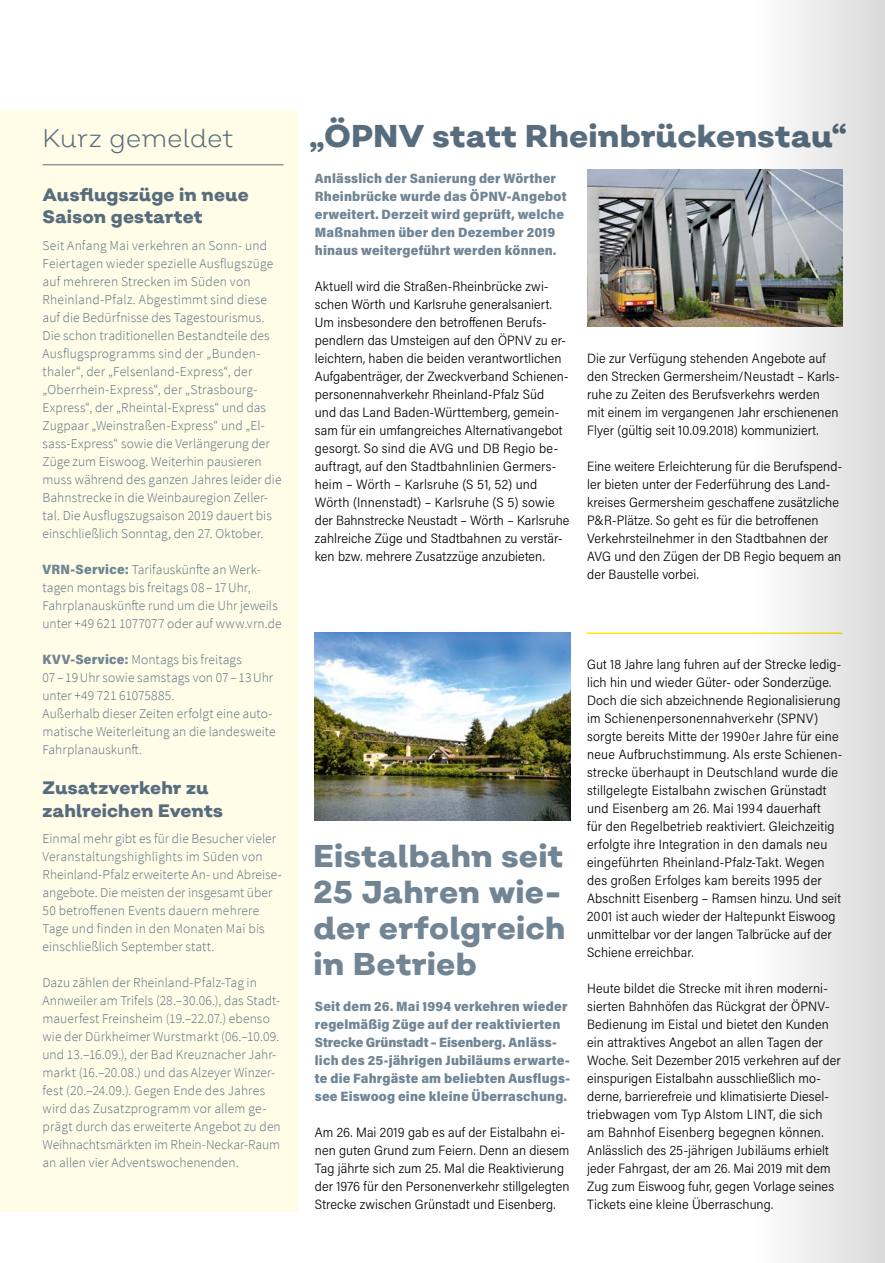
<style>
.page{position:relative;width:885px;height:1263px;background:#fff}
.page>*{position:absolute;margin:0;border:0;box-sizing:border-box;transform-origin:0 0}
.t1{font:800 31.5px/36px "Salvatore";letter-spacing:.01em;color:#718595;text-align:justify}
.t2{font:800 31.5px "Salvatore";letter-spacing:.005em;color:#576d7e}
.t3{font:300 25.5px "Salvatore";letter-spacing:-.01em;color:#576d7e}
.t4{font:800 18px/22.5px "Salvatore";letter-spacing:.005em;color:#576d7e}
.t5{font:300 13.5px/18px "Acumin Pro Semi Cond";letter-spacing:.005em;color:#000}
.t6{font:300 13.5px/18px "Source Sans Pro";letter-spacing:.01em;color:#576d7e}
.t7{font:900 13.5px/18px "Acumin Pro Semi Cond";letter-spacing:.01em;color:#718595}
.s1{font-family:"Acumin Pro Semi Cond";font-weight:900;color:#718595}
</style>
<div class="page">
<img style="left:587px;top:170px;width:163px;height:157px">
<img style="left:315px;top:632px;width:255px;height:188px">
<hr style="left:587px;top:632px;width:255px;height:2px;background:#fcea10">
<div style="left:0;top:111px;width:298px;height:1101px;background:#fffce7"></div>
<hr style="left:43px;top:165px;width:240px;height:1px;background:#576d7e">
<svg style="left:750px;top:0;width:134px;height:1263px"></svg>
<h2 class="t3" style="left:43px;top:122px;width:193px">Kurz gemeldet</h2>
<h3 class="t4" style="left:43px;top:183px;width:207px">Ausflugszüge in neue<br>Saison gestartet</h3>
<p class="t6" style="left:43px;top:236px;width:240px">Seit Anfang Mai verkehren an Sonn- und Feiertagen wieder spezielle Ausflugszüge auf mehreren Strecken im Süden von Rheinland-Pfalz. Abgestimmt sind diese auf die Bedürfnisse des Tagestourismus.<br>Die schon traditionellen Bestandteile des Ausflugsprogramms sind der „Bunden&shy;thaler“, der „Felsenland-Express“, der „Oberrhein-Express“, der „Strasbourg-Express“, der „Rheintal-Express“ und das Zugpaar „Weinstraßen-Express“ und „El&shy;sass-Express“ sowie die Verlängerung der Züge zum Eiswoog. Weiterhin pausieren muss während des ganzen Jahres leider die Bahnstrecke in die Weinbauregion Zeller&shy;tal. Die Ausflugszugsaison 2019 dauert bis einschließlich Sonntag, den 27. Oktober.</p>
<p class="t6" style="left:43px;top:560px;width:241px"><span class="s1">VRN-Service:</span> Tarifauskünfte an Werk&shy;tagen montags bis freitags 08 – 17Uhr, Fahrplanauskünfte rund um die Uhr jeweils unter +49 621 1077077 oder auf www.vrn.de</p>
<p class="t6" style="left:43px;top:650px;width:234px"><span class="s1">KVV-Service:</span> Montags bis freitags<br>07 – 19Uhr sowie samstags von 07 – 13Uhr unter +49 721 61075885.<br>Außerhalb dieser Zeiten erfolgt eine auto&shy;matische Weiterleitung an die landesweite Fahrplanauskunft.</p>
<h3 class="t4" style="left:43px;top:777px;width:182px">Zusatzverkehr zu zahlreichen Events</h3>
<p class="t6" style="left:43px;top:830px;width:241px">Einmal mehr gibt es für die Besucher vieler Veranstaltungshighlights im Süden von Rheinland-Pfalz erweiterte An- und Abreise&shy;angebote. Die meisten der insgesamt über 50 betroffenen Events dauern mehrere Tage und finden in den Monaten Mai bis einschließlich September statt.</p>
<p class="t6" style="left:43px;top:974px;width:240px">Dazu zählen der Rheinland-Pfalz-Tag in Annweiler am Trifels (28.–30.06.), das Stadt&shy;mauerfest Freinsheim (19.–22.07.) ebenso wie der Dürkheimer Wurstmarkt (06.–10.09. und 13.–16.09.), der Bad Kreuznacher Jahr&shy;markt (16.–20.08.) und das Alzeyer Winzer&shy;fest (20.–24.09.). Gegen Ende des Jahres wird das Zusatzprogramm vor allem ge&shy;prägt durch das erweiterte Angebot zu den Weihnachtsmärkten im Rhein-Neckar-Raum an allen vier Adventswochenenden.</p>
<h1 class="t2" style="left:309px;top:115px;width:539px">„ÖPNV statt Rheinbrückenstau“</h1>
<p class="t7" style="left:315px;top:168px;width:253px">Anlässlich der Sanierung der Wörther Rheinbrücke wurde das ÖPNV-Angebot erweitert. Derzeit wird geprüft, welche Maßnahmen über den Dezember 2019 hinaus weitergeführt werden können.</p>
<p class="t5" style="left:315px;top:276px;width:256px">Aktuell wird die Straßen-Rheinbrücke zwi&shy;schen Wörth und Karlsruhe generalsaniert.<br>Um insbesondere den betroffenen Berufs&shy;pendlern das Umsteigen auf den ÖPNV zu er&shy;leichtern, haben die beiden verantwortlichen Aufgabenträger, der Zweckverband Schienen&shy;personennahverkehr Rheinland-Pfalz Süd<br>und das Land Baden-Württemberg, gemein&shy;sam für ein umfangreiches Alternativangebot gesorgt. So sind die AVG und DB Regio be&shy;auftragt, auf den Stadtbahnlinien Germers&shy;heim – Wörth – Karlsruhe (S 51, 52) und Wörth (Innenstadt) – Karlsruhe (S 5) sowie der Bahnstrecke Neustadt – Wörth – Karlsruhe zahlreiche Züge und Stadtbahnen zu verstär&shy;ken bzw. mehrere Zusatzzüge anzubieten.</p>
<p class="t5" style="left:587px;top:348px;width:254px">Die zur Verfügung stehenden Angebote auf den Strecken Germersheim/Neustadt – Karls&shy;ruhe zu Zeiten des Berufsverkehrs werden mit einem im vergangenen Jahr erschienenen Flyer (gültig seit 10.09.2018) kommuniziert.</p>
<p class="t5" style="left:587px;top:456px;width:256px">Eine weitere Erleichterung für die Berufspend&shy;ler bieten unter der Federführung des Land&shy;kreises Germersheim geschaffene zusätzliche P&amp;R-Plätze. So geht es für die betroffenen Verkehrsteilnehmer in den Stadtbahnen der AVG und den Zügen der DB Regio bequem an der Baustelle vorbei.</p>
<h1 class="t1" style="left:313px;top:838px;width:254px">Eistalbahn seit 25 Jahren wie&shy;der erfolgreich in Betrieb</h1>
<p class="t7" style="left:315px;top:996px;width:257px">Seit dem 26. Mai 1994 verkehren wieder regelmäßig Züge auf der reaktivierten Strecke Grünstadt – Eisenberg. Anläss&shy;lich des 25-jährigen Jubiläums erwarte&shy;te die Fahrgäste am beliebten Ausflugs&shy;see Eiswoog eine kleine Überraschung.</p>
<p class="t5" style="left:315px;top:1122px;width:256px">Am 26. Mai 2019 gab es auf der Eistalbahn ei&shy;nen guten Grund zum Feiern. Denn an diesem Tag jährte sich zum 25. Mal die Reaktivierung der 1976 für den Personenverkehr stillgelegten Strecke zwischen Grünstadt und Eisenberg.</p>
<p class="t5" style="left:587px;top:654px;width:256px">Gut 18 Jahre lang fuhren auf der Strecke ledig&shy;lich hin und wieder Güter- oder Sonderzüge.<br>Doch die sich abzeichnende Regionalisierung im Schienenpersonennahverkehr (SPNV) sorgte bereits Mitte der 1990er Jahre für eine neue Aufbruchstimmung. Als erste Schienen&shy;strecke überhaupt in Deutschland wurde die stillgelegte Eistalbahn zwischen Grünstadt und Eisenberg am 26. Mai 1994 dauerhaft<br>für den Regelbetrieb reaktiviert. Gleichzeitig erfolgte ihre Integration in den damals neu eingeführten Rheinland-Pfalz-Takt. Wegen des großen Erfolges kam bereits 1995 der Abschnitt Eisenberg – Ramsen hinzu. Und seit 2001 ist auch wieder der Haltepunkt Eiswoog unmittelbar vor der langen Talbrücke auf der Schiene erreichbar.</p>
<p class="t5" style="left:587px;top:978px;width:255px">Heute bildet die Strecke mit ihren moderni&shy;sierten Bahnhöfen das Rückgrat der ÖPNV-Bedienung im Eistal und bietet den Kunden ein attraktives Angebot an allen Tagen der Woche. Seit Dezember 2015 verkehren auf der einspurigen Eistalbahn ausschließlich mo&shy;derne, barrierefreie und klimatisierte Diesel&shy;triebwagen vom Typ Alstom LINT, die sich am Bahnhof Eisenberg begegnen können.<br>Anlässlich des 25-jährigen Jubiläums erhielt jeder Fahrgast, der am 26. Mai 2019 mit dem Zug zum Eiswoog fuhr, gegen Vorlage seines Tickets eine kleine Überraschung.</p>
</div>
